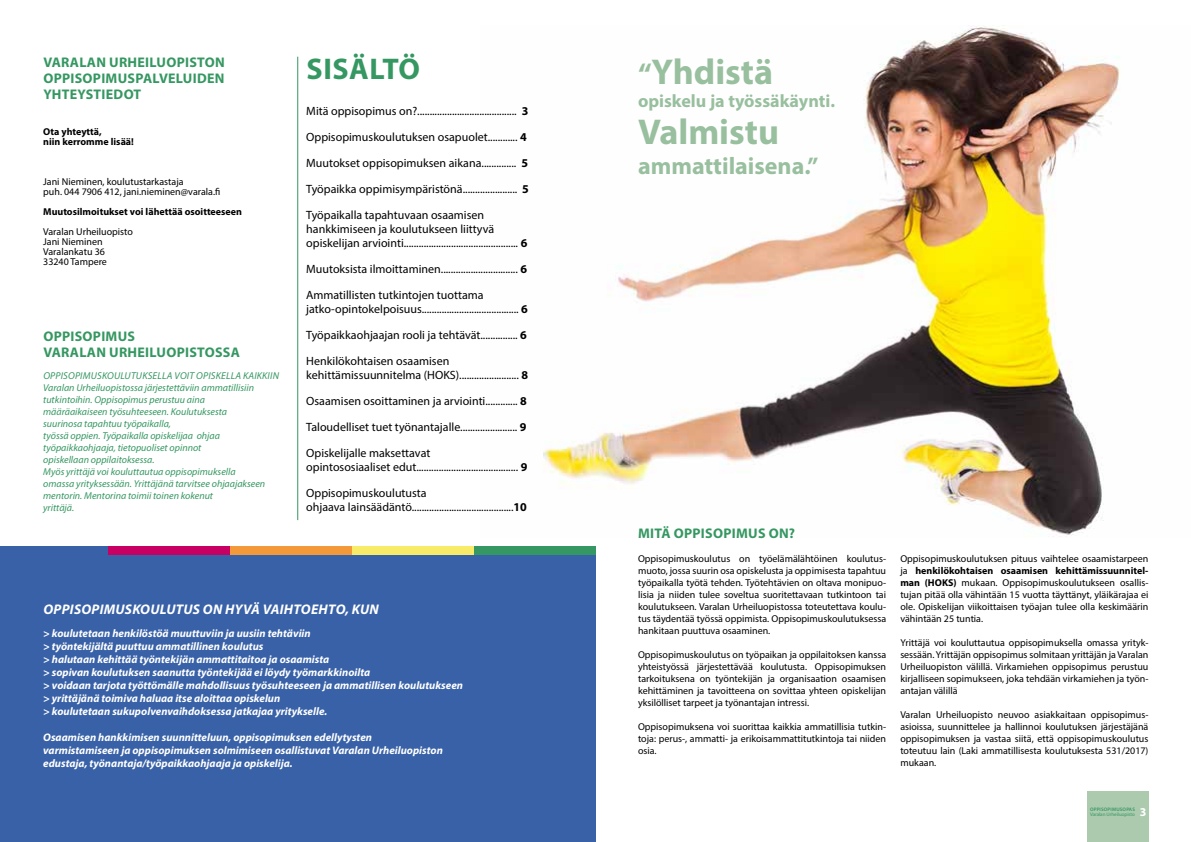
<style>
.page{position:relative;width:1191px;height:842px;background:#fff}
.page>*{position:absolute;margin:0;border:0;box-sizing:border-box;transform-origin:0 0}
.t1{font:700 36px "Myriad Pro";color:#98bf9e}
.t2{font:700 30px "Myriad Pro";letter-spacing:.02em;color:#359761}
.t3{font:700 24px "Myriad Pro";color:#98bf9e}
.t4{font:700 18px "Myriad Pro";color:#98bf9e}
.t5{font:700 14px/16px "Myriad Pro";letter-spacing:.02em;color:#359761;text-align:justify}
.t6{font:italic 700 14px "Myriad Pro";letter-spacing:.02em;color:#fff}
.t7{font:12px/26px "Myriad Pro";color:#000}
.t8{font:700 12px "Myriad Pro";color:#fff}
.t9{font:italic 700 11px/13px "Myriad Pro";color:#fff}
.t10{font:10px/12px "Myriad Pro";color:#000;text-align:justify}
.t11{font:italic 10px/12px "Myriad Pro";color:#359761}
.t12{font:700 10px/10px "Myriad Pro";color:#000}
.t13{font:5px "Myriad Pro";color:#359761}
.t14{font:600 5px "Myriad Pro";letter-spacing:.035em;color:#359761}
.s1{font-weight:700}
.s2{font-size:30px}
</style>
<div class="page">
<div style="left:1087px;top:791px;width:61px;height:51px;background:#abcaae"></div>
<div style="left:0;top:554px;width:595px;height:288px;background:#3861a7"></div>
<img style="left:543px;top:26px;width:577px;height:510px">
<div style="left:230px;top:546px;width:121px;height:9px;background:#f3993a"></div>
<div style="left:473px;top:546px;width:122px;height:9px;background:#359761"></div>
<div style="left:351px;top:546px;width:122px;height:9px;background:#f7eb68"></div>
<div style="left:0;top:546px;width:108px;height:9px;background:#3861a7"></div>
<div style="left:108px;top:546px;width:122px;height:9px;background:#c90063"></div>
<hr style="left:297px;top:57px;width:1px;height:463px;background:#359761">
<h3 class="t5" style="left:43px;top:54px;width:183px">VARALAN URHEILUOPISTON OPPISOPIMUSPALVELUIDEN YHTEYSTIEDOT</h3>
<p class="t12" style="left:43px;top:126px;width:92px">Ota yhteyttä,<br>niin kerromme lisää!</p>
<p class="t10" style="left:43px;top:177px;width:179px;line-height:10px">Jani Nieminen, koulutustarkastaja<br>puh. 044 7906 412, jani.nieminen@varala.fi</p>
<p class="t12" style="left:43px;top:206px;width:200px">Muutosilmoitukset voi lähettää osoitteeseen</p>
<p class="t10" style="left:43px;top:227px;width:91px;line-height:10px;text-align:left">Varalan Urheiluopisto<br>Jani Nieminen<br>Varalankatu 36<br>33240 Tampere</p>
<h3 class="t5" style="left:43px;top:328px;width:198px">OPPISOPIMUS<br>VARALAN URHEILUOPISTOSSA</h3>
<p class="t11" style="left:43px;top:370px;width:237px">OPPISOPIMUSKOULUTUKSELLA VOIT OPISKELLA KAIKKIIN Varalan Urheiluopistossa järjestettäviin ammatillisiin tutkintoihin. Oppisopimus perustuu aina<br>määräaikaiseen työsuhteeseen. Koulutuksesta<br>suurinosa tapahtuu työpaikalla,<br>työssä oppien. Työpaikalla opiskelijaa ohjaa työpaikkaohjaaja, tietopuoliset opinnot<br>opiskellaan oppilaitoksessa.<br>Myös yrittäjä voi kouluttautua oppisopimuksella<br>omassa yrityksessään. Yrittäjänä tarvitsee ohjaajakseen mentorin. Mentorina toimii toinen kokenut<br>yrittäjä.</p>
<h2 class="t2" style="left:306px;top:50px;width:115px">SISÄLTÖ</h2>
<p class="t7" style="left:306px;top:98px;width:224px">Mitä oppisopimus on?........................................ <span class="s1">3<br></span>Oppisopimuskoulutuksen osapuolet............ <span class="s1">4<br></span>Muutokset oppisopimuksen aikana.............. <span class="s1">5<br></span>Työpaikka oppimisympäristönä...................... <span class="s1">5<br></span>Työpaikalla tapahtuvaan osaamisen</p>
<p class="t7" style="left:306px;top:222px;width:222px;line-height:14px">hankkimiseen ja koulutukseen liittyvä opiskelijan arviointi.............................................. <span class="s1">6</span></p>
<p class="t7" style="left:306px;top:256px;width:222px">Muutoksista ilmoittaminen............................... <span class="s1">6<br></span>Ammatillisten tutkintojen tuottama</p>
<p class="t7" style="left:306px;top:296px;width:223px;text-align:justify">jatko-opintokelpoisuus....................................... <span class="s1">6<br></span>Työpaikkaohjaajan rooli ja tehtävät............... <span class="s1">6<br></span>Henkilökohtaisen osaamisen</p>
<p class="t7" style="left:306px;top:362px;width:223px">kehittämissuunnitelma (HOKS)........................ <span class="s1">8<br></span>Osaamisen osoittaminen ja arviointi............. <span class="s1">8<br></span>Taloudelliset tuet työnantajalle....................... <span class="s1">9<br></span>Opiskelijalle maksettavat</p>
<p class="t7" style="left:306px;top:454px;width:223px">opintososiaaliset edut......................................... <span class="s1">9<br></span>Oppisopimuskoulutusta</p>
<p class="t7" style="left:306px;top:494px;width:222px">ohjaava lainsäädäntö.........................................<span class="s1">10</span></p>
<h3 class="t6" style="left:43px;top:600px;width:337px">OPPISOPIMUSKOULUTUS ON HYVÄ VAIHTOEHTO, KUN</h3>
<p class="t9" style="left:43px;top:627px;width:421px">&gt; koulutetaan henkilöstöä muuttuviin ja uusiin tehtäviin<br>&gt; työntekijältä puuttuu ammatillinen koulutus<br>&gt; halutaan kehittää työntekijän ammattitaitoa ja osaamista<br>&gt; sopivan koulutuksen saanutta työntekijää ei löydy työmarkkinoilta<br>&gt; voidaan tarjota työttömälle mahdollisuus työsuhteeseen ja ammatillisen koulutukseen &gt; yrittäjänä toimiva haluaa itse aloittaa opiskelun<br>&gt; koulutetaan sukupolvenvaihdoksessa jatkajaa yritykselle.</p>
<p class="t9" style="left:43px;top:731px;width:401px">Osaamisen hankkimisen suunnitteluun, oppisopimuksen edellytysten varmistamiseen ja oppisopimuksen solmimiseen osallistuvat Varalan Urheiluopiston edustaja, työnantaja/työpaikkaohjaaja ja opiskelija.</p>
<h1 class="t1" style="left:638px;top:48px;width:137px"><span class="s2">“</span>Yhdistä</h1>
<h3 class="t4" style="left:638px;top:89px;width:198px">opiskelu ja työssäkäynti.</h3>
<h1 class="t1" style="left:638px;top:108px;width:142px">Valmistu</h1>
<h3 class="t3" style="left:638px;top:150px;width:182px">ammattilaisena.”</h3>
<h3 class="t5" style="left:638px;top:524px;width:158px">MITÄ OPPISOPIMUS ON?</h3>
<p class="t10" style="left:638px;top:552px;width:250px">Oppisopimuskoulutus on työelämälähtöinen koulutus&shy;muoto, jossa suurin osa opiskelusta ja oppimisesta tapahtuu työpaikalla työtä tehden. Työtehtävien on oltava monipuo&shy;lisia ja niiden tulee soveltua suoritettavaan tutkintoon tai koulutukseen. Varalan Urheiluopistossa toteutettava koulu&shy;tus täydentää työssä oppimista. Oppisopimuskoulutuksessa hankitaan puuttuva osaaminen.</p>
<p class="t10" style="left:638px;top:648px;width:250px">Oppisopimuskoulutus on työpaikan ja oppilaitoksen kanssa yhteistyössä järjestettävää koulutusta. Oppisopimuksen tarkoituksena on työntekijän ja organisaation osaamisen kehittäminen ja tavoitteena on sovittaa yhteen opiskelijan yksilölliset tarpeet ja työnantajan intressi.</p>
<p class="t10" style="left:638px;top:720px;width:250px">Oppisopimuksena voi suorittaa kaikkia ammatillisia tutkin&shy;toja: perus-, ammatti- ja erikoisammattitutkintoja tai niiden osia.</p>
<p class="t10" style="left:900px;top:552px;width:250px">Oppisopimuskoulutuksen pituus vaihtelee osaamistarpeen ja <span class="s1">henkilökohtaisen osaamisen kehittämissuunnitel&shy;man (HOKS)</span> mukaan. Oppisopimuskoulutukseen osallis&shy;tujan pitää olla vähintään 15 vuotta täyttänyt, yläikärajaa ei ole. Opiskelijan viikoittaisen työajan tulee olla keskimäärin vähintään 25 tuntia.</p>
<p class="t10" style="left:900px;top:636px;width:250px">Yrittäjä voi kouluttautua oppisopimuksella omassa yrityk&shy;sessään. Yrittäjän oppisopimus solmitaan yrittäjän ja Varalan Urheiluopiston välillä. Virkamiehen oppisopimus perustuu kirjalliseen sopimukseen, joka tehdään virkamiehen ja työn&shy;antajan välillä</p>
<p class="t10" style="left:900px;top:708px;width:250px">Varalan Urheiluopisto neuvoo asiakkaitaan oppisopimus&shy;asioissa, suunnittelee ja hallinnoi koulutuksen järjestäjänä oppisopimuksen ja vastaa siitä, että oppisopimuskoulutus toteutuu lain (Laki ammatillisesta koulutuksesta 531/2017) mukaan.</p>
<p class="t14" style="left:1090px;top:806px;width:46px">OPPISOPIMUSOPAS</p>
<p class="t13" style="left:1090px;top:811px;width:46px">Varalan Urheiluopisto</p>
<p class="t8" style="left:1139px;top:804px;width:8px">3</p>
</div>
